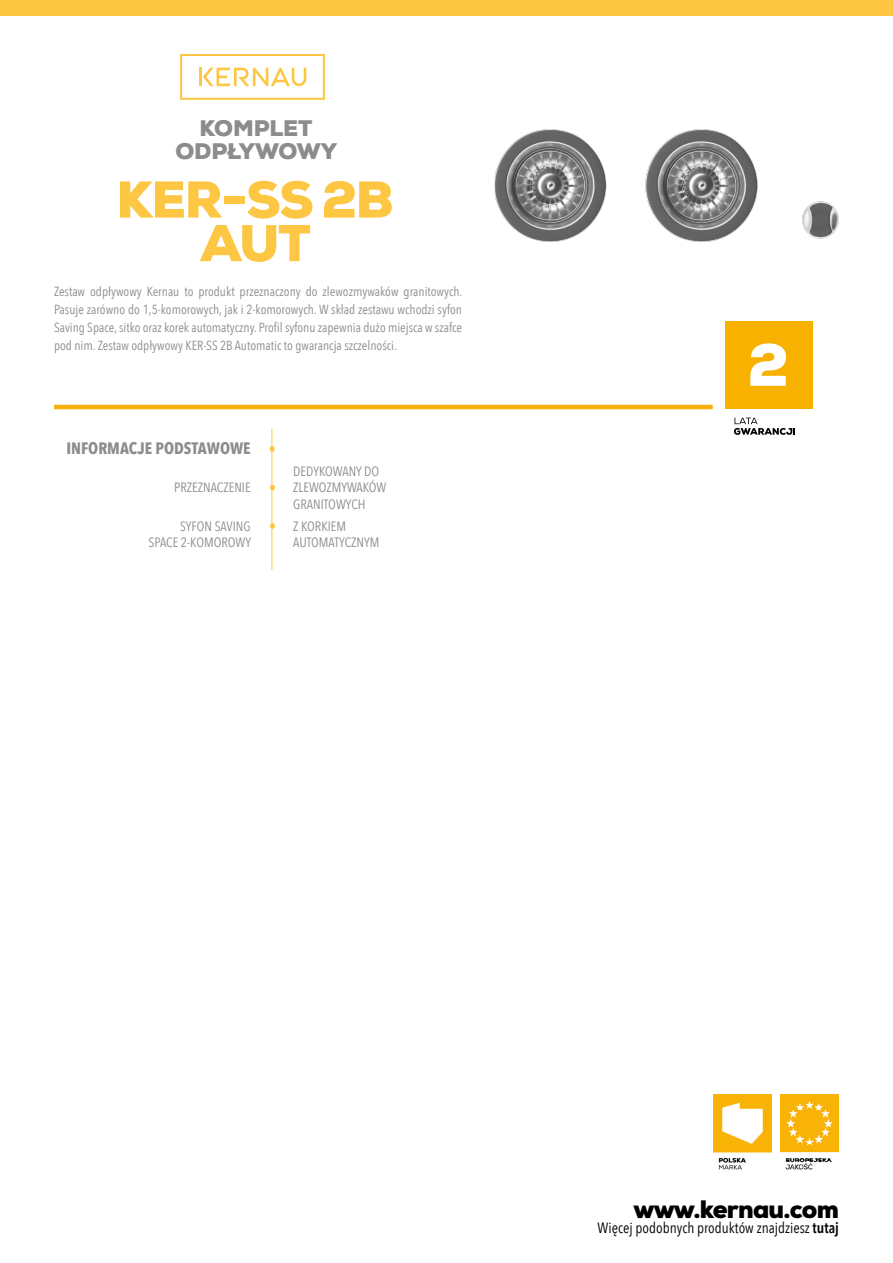
<style>
.page{position:relative;width:893px;height:1263px;background:#fff}
.page>*{position:absolute;margin:0;border:0;box-sizing:border-box;transform-origin:0 0}
.t1{font:900 51.6px/43.5px "Nexa";letter-spacing:-.025em;color:#fdc643;text-align:center}
.t2{font:900 25.2px "Nexa";letter-spacing:-.03em;color:#000}
.t3{font:900 22.5px/22.5px "Nexa";letter-spacing:-.005em;color:#8c8c8b;text-align:center}
.t4{font:700 16.5px "Avenir Next Condensed";color:#8c8c8b}
.t5{font:15px "Avenir Next Condensed";color:#000}
.t6{font:13.5px/16.2px "Avenir Next Condensed";color:#8c8c8b}
.t7{font:13.2px/18px "Avenir Next Condensed";color:#8c8c8b;text-align:justify}
.s1{font-weight:600}
</style>
<div class="page">
<svg style="left:734px;top:418px;width:61px;height:17px"></svg>
<div style="left:725px;top:321px;width:88px;height:88px;background:#f9b100"></div>
<svg style="left:750px;top:343px;width:36px;height:43px"></svg>
<div style="left:0;top:0;width:893px;height:16px;background:#fdc643"></div>
<hr style="left:272px;top:429px;width:1px;height:141px;background:#fdc643">
<svg style="left:270px;top:446px;width:5px;height:6px"></svg>
<hr style="left:54px;top:405px;width:659px;height:4px;background:#f9b009">
<img style="left:494px;top:129px;width:345px;height:113px">
<svg style="left:180px;top:54px;width:145px;height:46px"></svg>
<img style="left:781px;top:1094px;width:58px;height:76px">
<img style="left:713px;top:1094px;width:59px;height:76px">
<svg style="left:270px;top:485px;width:5px;height:5px"></svg>
<svg style="left:270px;top:523px;width:5px;height:6px"></svg>
<h3 class="t3" style="left:175px;top:117px;width:163px">KOMPLET<br>ODPŁYWOWY</h3>
<h1 class="t1" style="left:116px;top:178px;width:279px">KER-SS 2B<br>AUT</h1>
<p class="t7" style="left:54px;top:281px;width:410px">Zestaw odpływowy Kernau to produkt przeznaczony do zlewozmywaków granitowych.<br>Pasuje zarówno do 1,5-komorowych, jak i 2-komorowych. W skład zestawu wchodzi syfon Saving Space, sitko oraz korek automatyczny. Profil syfonu zapewnia dużo miejsca w szafce pod nim. Zestaw odpływowy KER-SS 2B Automatic to gwarancja szczelności.</p>
<p class="t4" style="left:66px;top:438px;width:186px">INFORMACJE PODSTAWOWE</p>
<p class="t6" style="left:174px;top:479px;width:78px">PRZEZNACZENIE</p>
<p class="t6" style="left:293px;top:463px;width:95px">DEDYKOWANY DO<br>ZLEWOZMYWAKÓW<br>GRANITOWYCH</p>
<p class="t6" style="left:149px;top:517px;width:104px;text-align:right">SYFON SAVING<br>SPACE 2-KOMOROWY</p>
<p class="t6" style="left:293px;top:517px;width:88px">Z KORKIEM<br>AUTOMATYCZNYM</p>
<h2 class="t2" style="left:633px;top:1193px;width:207px">www.kernau.com</h2>
<p class="t5" style="left:598px;top:1215px;width:243px">Więcej podobnych produktów znajdziesz <span class="s1">tutaj</span></p>
</div>
